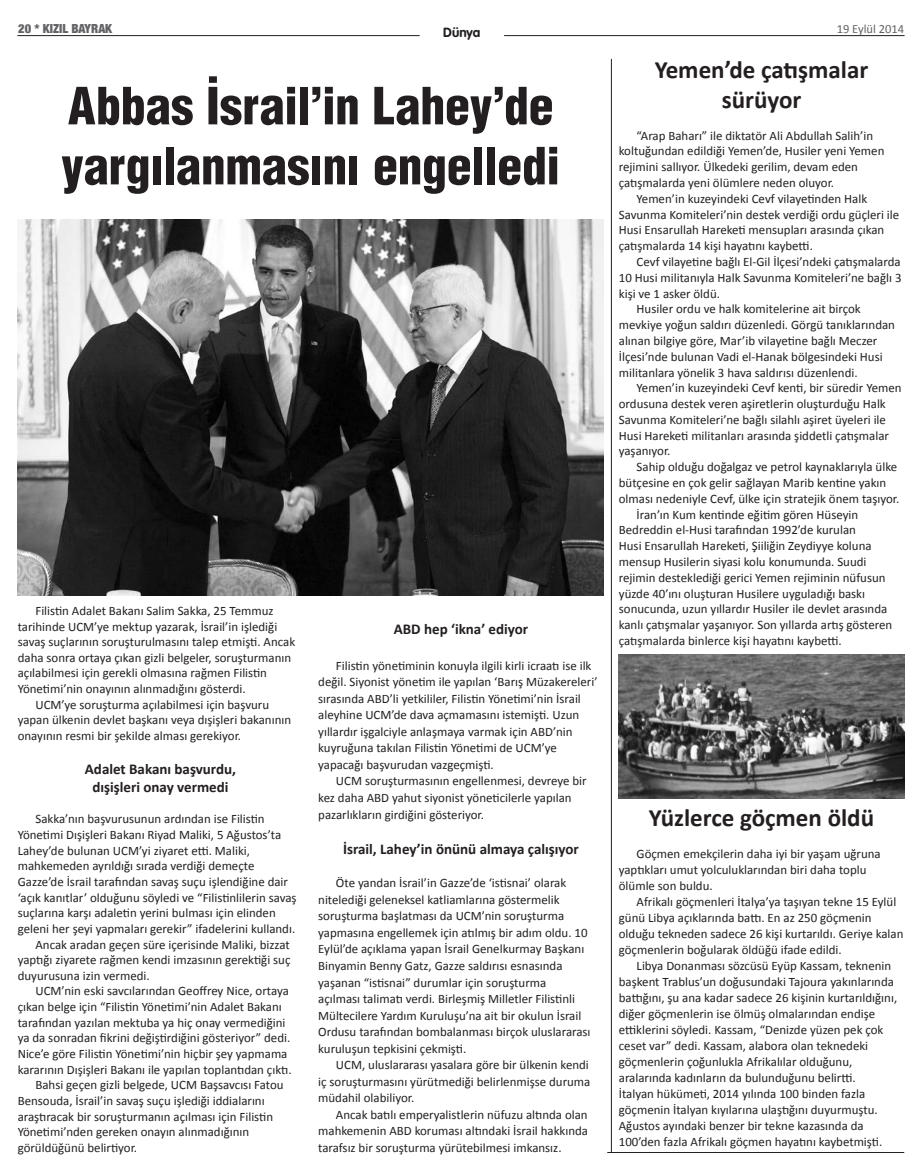
<style>
.page{position:relative;width:922px;height:1170px;background:#fff}
.page>*{position:absolute;margin:0;border:0;box-sizing:border-box;transform-origin:0 0}
.t1{font:900 condensed 50px/60px "Helvetica";letter-spacing:-.005em;color:#231f20}
.t2{font:700 25px/30.4px "Calibri";color:#231f20;text-align:center}
.t3{font:700 15px/18.1px "Calibri";color:#231f20;text-align:center}
.t4{font:700 13.12px "VAG Rounded";color:#231f20}
.t5{font:12.88px/16.5px "Calibri";color:#231f20}
.t6{font:900 condensed 12.5px "Helvetica Neue";color:#636366}
.t7{font:12.5px "Calibri";color:#636366}
</style>
<div class="page">
<hr style="left:18px;top:35px;width:401px;height:1px;background:#231f20">
<hr style="left:504px;top:35px;width:399px;height:1px;background:#231f20">
<img style="left:18px;top:220px;width:585px;height:375px">
<hr style="left:611px;top:59px;width:1px;height:1093px;background:#231f20">
<hr style="left:607px;top:1152px;width:297px;height:1px;background:#231f20">
<img style="left:618px;top:654px;width:286px;height:144px">
<p class="t6" style="left:18px;top:19px;width:95px">20 * KIZIL BAYRAK</p>
<p class="t4" style="left:443px;top:25px;width:39px">Dünya</p>
<p class="t7" style="left:836px;top:21px;width:69px">19 Eylül 2014</p>
<h1 class="t1" style="left:61px;top:75px;width:500px">Abbas İsrail’in Lahey’de yargılanmasını engelledi</h1>
<h2 class="t2" style="left:654px;top:54px;width:215px">Yemen’de çatışmalar sürüyor</h2>
<p class="t5" style="left:618px;top:127px;width:267px;line-height:15.8px;text-indent:18px">“Arap Baharı” ile diktatör Ali Abdullah Salih’in koltuğundan edildiği Yemen’de, Husiler yeni Yemen rejimini sallıyor. Ülkedeki gerilim, devam eden çatışmalarda yeni ölümlere neden oluyor.</p>
<p class="t5" style="left:618px;top:191px;width:282px;line-height:15.8px;text-indent:18px">Yemen’in kuzeyindeki Cevf vilayetinden Halk Savunma Komiteleri’nin destek verdiği ordu güçleri ile Husi Ensarullah Hareketi mensupları arasında çıkan çatışmalarda 14 kişi hayatını kaybetti.</p>
<p class="t5" style="left:636px;top:253px;width:265px">Cevf vilayetine bağlı El-Gil İlçesi’ndeki çatışmalarda</p>
<p class="t5" style="left:618px;top:269px;width:284px">10 Husi militanıyla Halk Savunma Komiteleri’ne bağlı 3</p>
<p class="t5" style="left:618px;top:285px;width:103px">kişi ve 1 asker öldü.</p>
<p class="t5" style="left:636px;top:301px;width:225px">Husiler ordu ve halk komitelerine ait birçok</p>
<p class="t5" style="left:618px;top:316px;width:278px">mevkiye yoğun saldırı düzenledi. Görgü tanıklarından</p>
<p class="t5" style="left:618px;top:332px;width:260px">alınan bilgiye göre, Mar’ib vilayetine bağlı Meczer</p>
<p class="t5" style="left:618px;top:348px;width:265px">İlçesi’nde bulunan Vadi el-Hanak bölgesindeki Husi</p>
<p class="t5" style="left:618px;top:364px;width:240px">militanlara yönelik 3 hava saldırısı düzenlendi.</p>
<p class="t5" style="left:636px;top:380px;width:266px">Yemen’in kuzeyindeki Cevf kenti, bir süredir Yemen</p>
<p class="t5" style="left:618px;top:395px;width:268px">ordusuna destek veren aşiretlerin oluşturduğu Halk</p>
<p class="t5" style="left:618px;top:411px;width:268px">Savunma Komiteleri’ne bağlı silahlı aşiret üyeleri ile</p>
<p class="t5" style="left:618px;top:427px;width:271px">Husi Hareketi militanları arasında şiddetli çatışmalar</p>
<p class="t5" style="left:618px;top:443px;width:53px">yaşanıyor.</p>
<p class="t5" style="left:636px;top:459px;width:262px">Sahip olduğu doğalgaz ve petrol kaynaklarıyla ülke</p>
<p class="t5" style="left:618px;top:474px;width:269px">bütçesine en çok gelir sağlayan Marib kentine yakın</p>
<p class="t5" style="left:618px;top:490px;width:282px">olması nedeniyle Cevf, ülke için stratejik önem taşıyor.</p>
<p class="t5" style="left:636px;top:506px;width:223px">İran’ın Kum kentinde eğitim gören Hüseyin</p>
<p class="t5" style="left:618px;top:522px;width:238px">Bedreddin el-Husi tarafından 1992’de kurulan</p>
<p class="t5" style="left:618px;top:537px;width:254px">Husi Ensarullah Hareketi, Şiiliğin Zeydiyye koluna</p>
<p class="t5" style="left:618px;top:553px;width:249px">mensup Husilerin siyasi kolu konumunda. Suudi</p>
<p class="t5" style="left:618px;top:569px;width:268px">rejimin desteklediği gerici Yemen rejiminin nüfusun</p>
<p class="t5" style="left:618px;top:585px;width:248px">yüzde 40’ını oluşturan Husilere uyguladığı baskı</p>
<p class="t5" style="left:618px;top:601px;width:270px">sonucunda, uzun yıllardır Husiler ile devlet arasında</p>
<p class="t5" style="left:618px;top:616px;width:275px">kanlı çatışmalar yaşanıyor. Son yıllarda artış gösteren</p>
<p class="t5" style="left:618px;top:632px;width:224px">çatışmalarda binlerce kişi hayatını kaybetti.</p>
<p class="t5" style="left:35px;top:602px;width:239px">Filistin Adalet Bakanı Salim Sakka, 25 Temmuz</p>
<p class="t5" style="left:18px;top:618px;width:261px">tarihinde UCM’ye mektup yazarak, İsrail’in işlediği</p>
<p class="t5" style="left:18px;top:633px;width:279px">savaş suçlarının soruşturulmasını talep etmişti. Ancak</p>
<p class="t5" style="left:18px;top:649px;width:275px">daha sonra ortaya çıkan gizli belgeler, soruşturmanın</p>
<p class="t5" style="left:18px;top:665px;width:251px">açılabilmesi için gerekli olmasına rağmen Filistin</p>
<p class="t5" style="left:18px;top:680px;width:229px">Yönetimi’nin onayının alınmadığını gösterdi.</p>
<p class="t5" style="left:35px;top:696px;width:235px">UCM’ye soruşturma açılabilmesi için başvuru</p>
<p class="t5" style="left:18px;top:711px;width:275px">yapan ülkenin devlet başkanı veya dışişleri bakanının</p>
<p class="t5" style="left:18px;top:727px;width:225px">onayının resmi bir şekilde alması gerekiyor.</p>
<p class="t3" style="left:85px;top:759px;width:153px">Adalet Bakanı başvurdu, dışişleri onay vermedi</p>
<p class="t5" style="left:35px;top:810px;width:231px">Sakka’nın başvurusunun ardından ise Filistin</p>
<p class="t5" style="left:18px;top:826px;width:265px">Yönetimi Dışişleri Bakanı Riyad Maliki, 5 Ağustos’ta</p>
<p class="t5" style="left:18px;top:842px;width:234px">Lahey’de bulunan UCM’yi ziyaret etti. Maliki,</p>
<p class="t5" style="left:18px;top:857px;width:238px">mahkemeden ayrıldığı sırada verdiği demeçte</p>
<p class="t5" style="left:18px;top:873px;width:272px">Gazze’de İsrail tarafından savaş suçu işlendiğine dair</p>
<p class="t5" style="left:18px;top:889px;width:280px">‘açık kanıtlar’ olduğunu söyledi ve “Filistinlilerin savaş</p>
<p class="t5" style="left:18px;top:904px;width:259px">suçlarına karşı adaletin yerini bulması için elinden</p>
<p class="t5" style="left:18px;top:920px;width:279px">geleni her şeyi yapmaları gerekir” ifadelerini kullandı.</p>
<p class="t5" style="left:35px;top:935px;width:256px">Ancak aradan geçen süre içerisinde Maliki, bizzat</p>
<p class="t5" style="left:18px;top:951px;width:274px">yaptığı ziyarete rağmen kendi imzasının gerektiği suç</p>
<p class="t5" style="left:18px;top:967px;width:133px">duyurusuna izin vermedi.</p>
<p class="t5" style="left:35px;top:982px;width:255px">UCM’nin eski savcılarından Geoffrey Nice, ortaya</p>
<p class="t5" style="left:18px;top:998px;width:265px">çıkan belge için “Filistin Yönetimi’nin Adalet Bakanı</p>
<p class="t5" style="left:18px;top:1014px;width:269px">tarafından yazılan mektuba ya hiç onay vermediğini</p>
<p class="t5" style="left:18px;top:1029px;width:274px">ya da sonradan fikrini değiştirdiğini gösteriyor” dedi.</p>
<p class="t5" style="left:18px;top:1045px;width:271px">Nice’e göre Filistin Yönetimi’nin hiçbir şey yapmama</p>
<p class="t5" style="left:18px;top:1060px;width:275px">kararının Dışişleri Bakanı ile yapılan toplantıdan çıktı.</p>
<p class="t5" style="left:35px;top:1076px;width:249px">Bahsi geçen gizli belgede, UCM Başsavcısı Fatou</p>
<p class="t5" style="left:18px;top:1092px;width:248px">Bensouda, İsrail’in savaş suçu işlediği iddialarını</p>
<p class="t5" style="left:18px;top:1107px;width:257px">araştıracak bir soruşturmanın açılması için Filistin</p>
<p class="t5" style="left:18px;top:1123px;width:233px">Yönetimi’nden gereken onayın alınmadığının</p>
<p class="t5" style="left:18px;top:1139px;width:121px">görüldüğünü belirtiyor.</p>
<p class="t3" style="left:393px;top:620px;width:136px">ABD hep ‘ikna’ ediyor</p>
<p class="t5" style="left:318px;top:657px;width:281px;text-indent:18px">Filistin yönetiminin konuyla ilgili kirli icraatı ise ilk değil. Siyonist yönetim ile yapılan ‘Barış Müzakereleri’ sırasında ABD’li yetkililer, Filistin Yönetimi’nin İsrail aleyhine UCM’de dava açmamasını istemişti. Uzun yıllardır işgalciyle anlaşmaya varmak için ABD’nin kuyruğuna takılan Filistin Yönetimi de UCM’ye yapacağı başvurudan vazgeçmişti.</p>
<p class="t5" style="left:318px;top:772px;width:270px;text-indent:18px">UCM soruşturmasının engellenmesi, devreye bir kez daha ABD yahut siyonist yöneticilerle yapılan pazarlıkların girdiğini gösteriyor.</p>
<p class="t3" style="left:343px;top:840px;width:237px">İsrail, Lahey’in önünü almaya çalışıyor</p>
<p class="t5" style="left:318px;top:874px;width:274px;text-indent:18px">Öte yandan İsrail’in Gazze’de ‘istisnai’ olarak nitelediği geleneksel katliamlarına göstermelik soruşturma başlatması da UCM’nin soruşturma yapmasına engellemek için atılmış bir adım oldu. 10<br>Eylül’de açıklama yapan İsrail Genelkurmay Başkanı Binyamin Benny Gatz, Gazze saldırısı esnasında yaşanan “istisnai” durumlar için soruşturma açılması talimatı verdi. Birleşmiş Milletler Filistinli Mültecilere Yardım Kuruluşu’na ait bir okulun İsrail Ordusu tarafından bombalanması birçok uluslararası kuruluşun tepkisini çekmişti.</p>
<p class="t5" style="left:318px;top:1056px;width:273px;text-align:justify;text-indent:18px">UCM, uluslararası yasalara göre bir ülkenin kendi iç soruşturmasını yürütmediği belirlenmişse duruma müdahil olabiliyor.</p>
<p class="t5" style="left:318px;top:1106px;width:271px;text-align:justify;text-indent:18px">Ancak batılı emperyalistlerin nüfuzu altında olan mahkemenin ABD koruması altındaki İsrail hakkında tarafsız bir soruşturma yürütebilmesi imkansız.</p>
<h2 class="t2" style="left:648px;top:802px;width:226px">Yüzlerce göçmen öldü</h2>
<p class="t5" style="left:618px;top:845px;width:263px;line-height:16px;text-indent:18px">Göçmen emekçilerin daha iyi bir yaşam uğruna yaptıkları umut yolculuklarından biri daha toplu ölümle son buldu.</p>
<p class="t5" style="left:618px;top:893px;width:286px;line-height:16px;text-indent:18px">Afrikalı göçmenleri İtalya’ya taşıyan tekne 15 Eylül günü Libya açıklarında battı. En az 250 göçmenin olduğu tekneden sadece 26 kişi kurtarıldı. Geriye kalan göçmenlerin boğularak öldüğü ifade edildi.</p>
<p class="t5" style="left:618px;top:957px;width:280px;line-height:16px;text-indent:18px">Libya Donanması sözcüsü Eyüp Kassam, teknenin başkent Trablus’un doğusundaki Tajoura yakınlarında battığını, şu ana kadar sadece 26 kişinin kurtarıldığını, diğer göçmenlerin ise ölmüş olmalarından endişe ettiklerini söyledi. Kassam, “Denizde yüzen pek çok ceset var” dedi. Kassam, alabora olan teknedeki göçmenlerin çoğunlukla Afrikalılar olduğunu, aralarında kadınların da bulunduğunu belirtti.<br>İtalyan hükümeti, 2014 yılında 100 binden fazla göçmenin İtalyan kıyılarına ulaştığını duyurmuştu.<br>Ağustos ayındaki benzer bir tekne kazasında da 100’den fazla Afrikalı göçmen hayatını kaybetmişti.</p>
</div>
